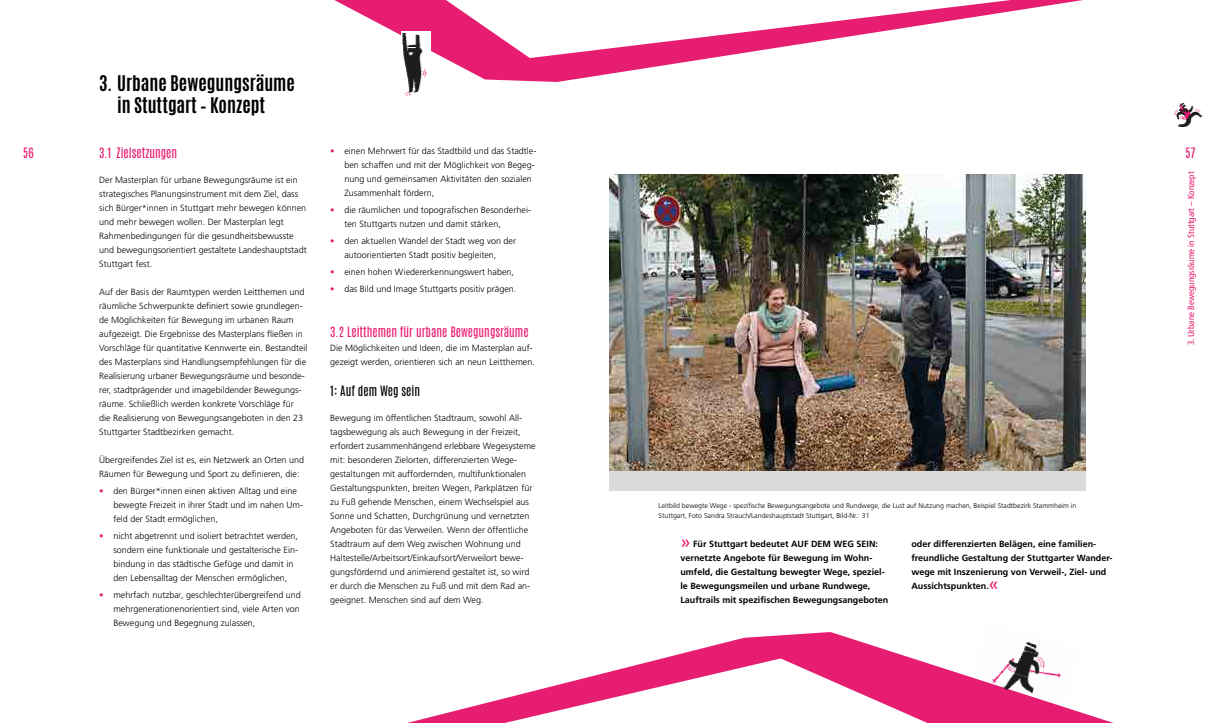
<style>
.page{position:relative;width:1219px;height:723px;background:#fff}
.page>*{position:absolute;margin:0;border:0;box-sizing:border-box;transform-origin:0 0}
.t1{font:700 18px/21.6px "Antonio";color:#000}
.t2{font:12px "Antonio";color:#e71d72}
.t3{font:12px "Antonio";color:#000}
.t4{font:300 9px/14px "Frutiger";color:#000}
.t5{font:700 9px/14px "Frutiger";color:#000}
.t6{font:condensed 9px "Frutiger";color:#e71d72}
.t7{font:300 7px/10px "Frutiger";color:#000}
.s1{color:#e71d72}
.s2{font-weight:400;font-size:18px;color:#e71d72}
</style>
<div class="page">
<div style="left:609px;top:175px;width:477px;height:316px;background:#dadada"></div>
<img style="left:609px;top:175px;width:477px;height:296px">
<svg style="left:334px;top:0;width:749px;height:82px"></svg>
<img style="left:402px;top:31px;width:28px;height:65px">
<svg style="left:407px;top:632px;width:707px;height:91px"></svg>
<img style="left:1174px;top:103px;width:29px;height:24px">
<h1 class="t1" style="left:117px;top:73px;width:179px;text-indent:-18px">3. Urbane Bewegungsräume in Stuttgart – Konzept</h1>
<p class="t4" style="left:344px;top:144px;width:194px;text-indent:-14px"><span class="s1">•</span> einen Mehrwert für das Stadtbild und das Stadtle&shy;ben schaffen und mit der Möglichkeit von Begeg&shy;nung und gemeinsamen Aktivitäten den sozialen Zusammenhalt fördern,</p>
<p class="t4" style="left:344px;top:203px;width:188px;text-indent:-14px"><span class="s1">•</span> die räumlichen und topografischen Besonderhei&shy;ten Stuttgarts nutzen und damit stärken,</p>
<p class="t4" style="left:344px;top:234px;width:173px;text-indent:-14px"><span class="s1">•</span> den aktuellen Wandel der Stadt weg von der autoorientierten Stadt positiv begleiten,</p>
<p class="t4" style="left:330px;top:265px;width:185px"><span class="s1">•</span> einen hohen Wiedererkennungswert haben,</p>
<p class="t4" style="left:330px;top:282px;width:188px"><span class="s1">•</span> das Bild und Image Stuttgarts positiv prägen.</p>
<h2 class="t2" style="left:330px;top:323px;width:200px">3.2 Leitthemen für urbane Bewegungsräume</h2>
<p class="t4" style="left:330px;top:341px;width:206px">Die Möglichkeiten und Ideen, die im Masterplan auf&shy;gezeigt werden, orientieren sich an neun Leitthemen.</p>
<h2 class="t3" style="left:330px;top:382px;width:91px">1: Auf dem Weg sein</h2>
<p class="t4" style="left:330px;top:411px;width:207px">Bewegung im öffentlichen Stadtraum, sowohl All&shy;tagsbewegung als auch Bewegung in der Freizeit, erfordert zusammenhängend erlebbare Wegesysteme mit: besonderen Zielorten, differenzierten Wege&shy;gestaltungen mit auffordernden, multifunktionalen Gestaltungspunkten, breiten Wegen, Parkplätzen für zu Fuß gehende Menschen, einem Wechselspiel aus Sonne und Schatten, Durchgrünung und vernetzten Angeboten für das Verweilen. Wenn der öffentliche Stadtraum auf dem Weg zwischen Wohnung und Haltestelle/Arbeitsort/Einkaufsort/Verweilort bewe&shy;gungsfördernd und animierend gestaltet ist, so wird er durch die Menschen zu Fuß und mit dem Rad an&shy;geeignet. Menschen sind auf dem Weg.</p>
<h2 class="t2" style="left:99px;top:144px;width:79px">3.1 Zielsetzungen</h2>
<p class="t4" style="left:99px;top:173px;width:209px">Der Masterplan für urbane Bewegungsräume ist ein strategisches Planungsinstrument mit dem Ziel, dass sich Bürger*innen in Stuttgart mehr bewegen können und mehr bewegen wollen. Der Masterplan legt Rahmenbedingungen für die gesundheitsbewusste und bewegungsorientiert gestaltete Landeshauptstadt Stuttgart fest.</p>
<p class="t4" style="left:99px;top:285px;width:210px">Auf der Basis der Raumtypen werden Leitthemen und räumliche Schwerpunkte definiert sowie grundlegen&shy;de Möglichkeiten für Bewegung im urbanen Raum aufgezeigt. Die Ergebnisse des Masterplans fließen in Vorschläge für quantitative Kennwerte ein. Bestandteil des Masterplans sind Handlungsempfehlungen für die Realisierung urbaner Bewegungsräume und besonde&shy;rer, stadtprägender und imagebildender Bewegungs&shy;räume. Schließlich werden konkrete Vorschläge für die Realisierung von Bewegungsangeboten in den 23<br>Stuttgarter Stadtbezirken gemacht.</p>
<p class="t4" style="left:99px;top:453px;width:206px">Übergreifendes Ziel ist es, ein Netzwerk an Orten und<br>Räumen für Bewegung und Sport zu definieren, die:</p>
<p class="t4" style="left:113px;top:484px;width:191px;text-indent:-14px"><span class="s1">•</span> den Bürger*innen einen aktiven Alltag und eine bewegte Freizeit in ihrer Stadt und im nahen Um&shy;feld der Stadt ermöglichen,</p>
<p class="t4" style="left:113px;top:529px;width:186px;text-indent:-14px"><span class="s1">•</span> nicht abgetrennt und isoliert betrachtet werden, sondern eine funktionale und gestalterische Ein&shy;bindung in das städtische Gefüge und damit in den Lebensalltag der Menschen ermöglichen,</p>
<p class="t4" style="left:113px;top:587px;width:189px;text-align:justify;text-indent:-14px"><span class="s1">•</span> mehrfach nutzbar, geschlechterübergreifend und mehrgenerationenorientiert sind, viele Arten von Bewegung und Begegnung zulassen,</p>
<h2 class="t2" style="left:23px;top:144px;width:12px">56</h2>
<h2 class="t2" style="left:1185px;top:144px;width:12px">57</h2>
<p class="t6" style="left:1186px;top:345px;width:175px;rotate:-90deg">3. Urbane Bewegungsräume in Stuttgart – Konzept</p>
<p class="t7" style="left:659px;top:500px;width:419px">Leitbild bewegte Wege - spezifische Bewegungsangebote und Rundwege, die Lust auf Nutzung machen, Beispiel Stadtbezirk Stammheim in<br>Stuttgart, Foto Sandra Strauch/Landeshauptstadt Stuttgart, Bild-Nr.: 31</p>
<p class="t5" style="left:680px;top:537px;width:209px"><span class="s2">»</span> Für Stuttgart bedeutet AUF DEM WEG SEIN: vernetzte Angebote für Bewegung im Wohn&shy;umfeld, die Gestaltung bewegter Wege, speziel&shy;le Bewegungsmeilen und urbane Rundwege, Lauftrails mit spezifischen Bewegungsangeboten</p>
<p class="t5" style="left:911px;top:537px;width:203px">oder differenzierten Belägen, eine familien&shy;freundliche Gestaltung der Stuttgarter Wander&shy;wege mit Inszenierung von Verweil-, Ziel- und Aussichtspunkten.<span class="s2">«</span></p>
</div>
